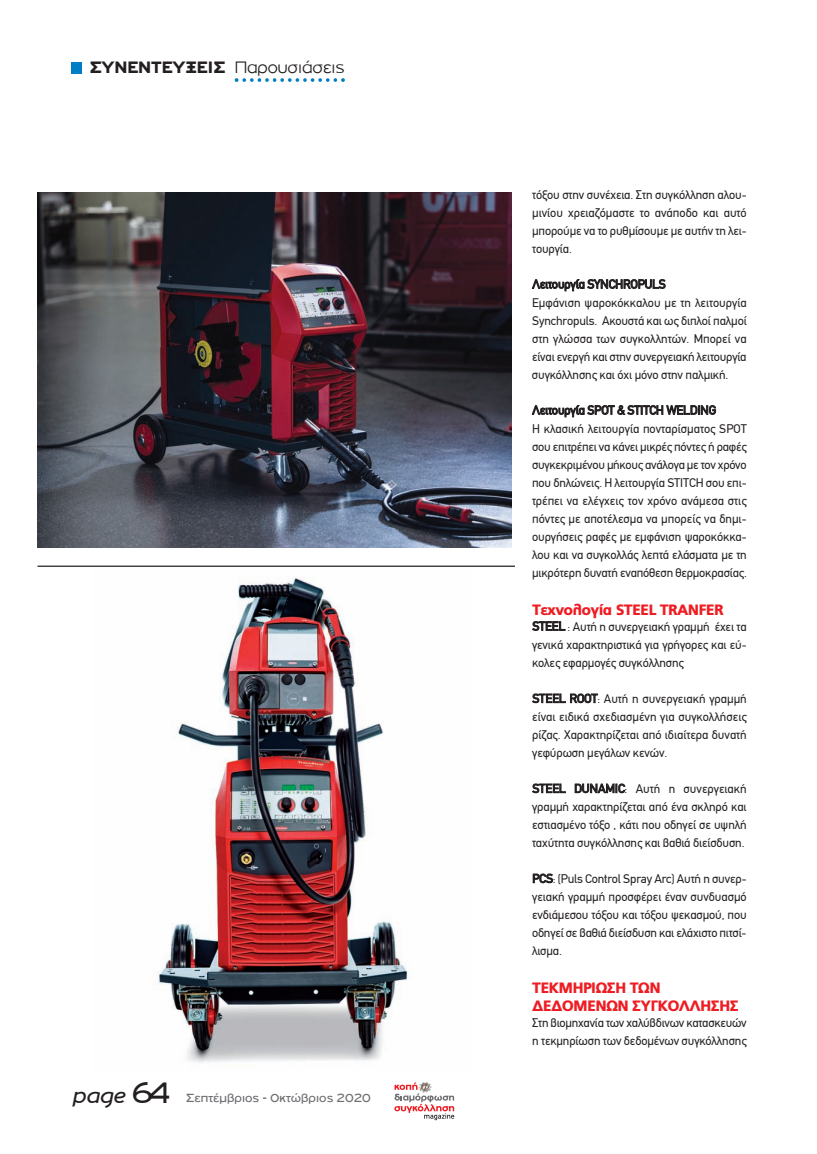
<style>
.page{position:relative;width:817px;height:1154px;background:#fff}
.page>*{position:absolute;margin:0;border:0;box-sizing:border-box;transform-origin:0 0}
.t1{font:italic 22.5px "PF Highway Gothic Extended";color:#231f20}
.t2{font:900 17.5px "PF Highway Gothic Extended";color:#231f20}
.t3{font:900 15px/18px "PF Catalog";letter-spacing:-.05em;color:#ee1d23}
.t4{font:12.5px/18px "PF Din Text";letter-spacing:-.01em;color:#231f20;text-align:justify}
.t5{font:12.5px "PF Highway Gothic Extended";color:#6c6d70}
.s1{font-weight:300}
.s2{font-style:normal;font-size:31.25px}
</style>
<div class="page">
<svg style="left:531px;top:279px;width:134px;height:12px"></svg>
<svg style="left:531px;top:405px;width:184px;height:12px"></svg>
<svg style="left:532px;top:621px;width:33px;height:10px"></svg>
<svg style="left:532px;top:693px;width:65px;height:10px"></svg>
<svg style="left:532px;top:783px;width:33px;height:10px"></svg>
<svg style="left:574px;top:783px;width:51px;height:10px"></svg>
<svg style="left:533px;top:873px;width:20px;height:10px"></svg>
<svg style="left:235px;top:78px;width:110px;height:4px"></svg>
<div style="left:71px;top:62px;width:10px;height:11px;background:#007ec5"></div>
<svg style="left:394px;top:1082px;width:60px;height:38px"></svg>
<img style="left:38px;top:192px;width:473px;height:356px">
<img style="left:157px;top:577px;width:251px;height:486px">
<hr style="left:38px;top:565px;width:477px;height:2px;background:#231f20">
<h2 class="t2" style="left:90px;top:58px;width:256px">ΣΥΝΕΝΤΕΥΞΕΙΣ <span class="s1">Παρουσιάσεις</span></h2>
<h1 class="t1" style="left:73px;top:1083px;width:98px">page <span class="s2">64</span></h1>
<p class="t5" style="left:186px;top:1091px;width:186px">Σεπτέμβριος - Οκτώβριος 2020</p>
<p class="t4" style="left:532px;top:186px;width:216px">τόξου στην συνέχεια. Στη συγκόλληση αλου&shy;μινίου χρειαζόμαστε το ανάποδο και αυτό μπορούμε να το ρυθμίσουμε με αυτήν τη λει&shy;τουργία.</p>
<p class="t4" style="left:532px;top:276px;width:216px;text-align:left">Λειτουργία SYNCHROPULS<br>Εμφάνιση ψαροκόκκαλου με τη λειτουργία Synchropuls. Ακουστά και ως διπλοί παλμοί στη γλώσσα των συγκολλητών. Μπορεί να είναι ενεργή και στην συνεργειακή λειτουργία συγκόλλησης και όχι μόνο στην παλμική.</p>
<p class="t4" style="left:532px;top:402px;width:216px;text-align:left">Λειτουργία SPOT &amp; STITCH WELDING<br>H κλασική λειτουργία πονταρίσματος SPOT σου επιτρέπει να κάνει μικρές πόντες ή ραφές συγκεκριμένου μήκους ανάλογα με τον χρόνο που δηλώνεις. Η λειτουργία STITCH σου επι&shy;τρέπει να ελέγχεις τον χρόνο ανάμεσα στις πόντες με αποτέλεσμα να μπορείς να δημι&shy;ουργήσεις ραφές με εμφάνιση ψαροκόκκα&shy;λου και να συγκολλάς λεπτά ελάσματα με τη μικρότερη δυνατή εναπόθεση θερμοκρασίας.</p>
<p class="t3" style="left:532px;top:601px;width:193px">Τεχνολογία STEEL TRANFER</p>
<p class="t4" style="left:532px;top:618px;width:216px">STEEL : Αυτή η συνεργειακή γραμμή έχει τα γενικά χαρακτηριστικά για γρήγορες και εύ&shy;κολες εφαρμογές συγκόλλησης</p>
<p class="t4" style="left:532px;top:690px;width:216px">STEEL ROOT: Αυτή η συνεργειακή γραμμή είναι ειδικά σχεδιασμένη για συγκολλήσεις ρίζας. Χαρακτηρίζεται από ιδιαίτερα δυνατή γεφύρωση μεγάλων κενών.</p>
<p class="t4" style="left:532px;top:780px;width:216px">STEEL DUNAMIC: Αυτή η συνεργειακή γραμμή χαρακτηρίζεται από ένα σκληρό και εστιασμένο τόξο , κάτι που οδηγεί σε υψηλή ταχύτητα συγκόλλησης και βαθιά διείσδυση.</p>
<p class="t4" style="left:532px;top:870px;width:216px">PCS: (Puls Control Spray Arc) Αυτή η συνερ&shy;γειακή γραμμή προσφέρει έναν συνδυασμό ενδιάμεσου τόξου και τόξου ψεκασμού, που οδηγεί σε βαθιά διείσδυση και ελάχιστο πιτσί&shy;λισμα.</p>
<p class="t3" style="left:532px;top:979px;width:208px">ΤΕΚΜΗΡΙΩΣΗ ΤΩΝ<br>ΔΕΔΟΜΕΝΩΝ ΣΥΓΚΟΛΛΗΣΗΣ</p>
<p class="t4" style="left:532px;top:1014px;width:216px">Στη βιομηχανία των χαλύβδινων κατασκευών η τεκμηρίωση των δεδομένων συγκόλλησης</p>
</div>
